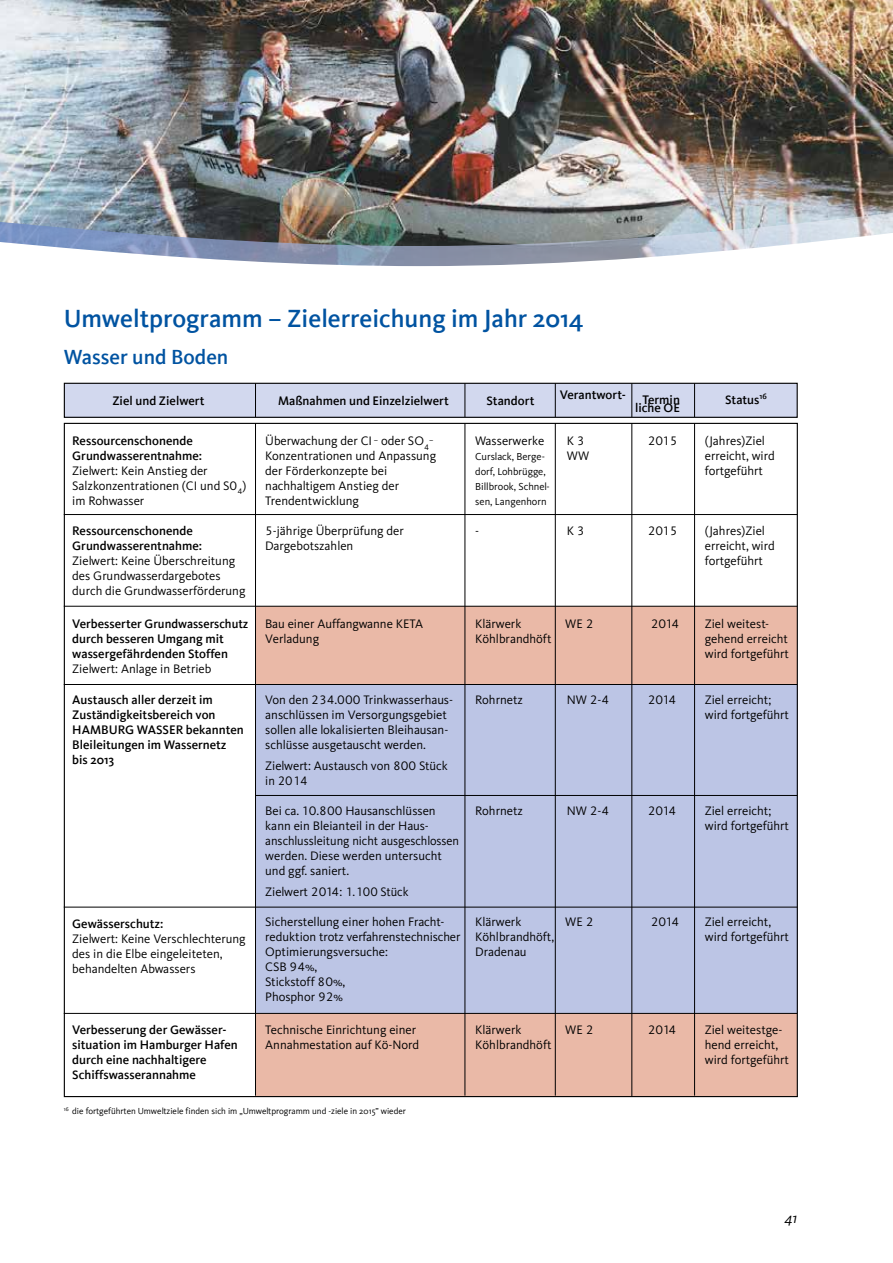
<style>
.page{position:relative;width:893px;height:1263px;background:#fff}
.page>*{position:absolute;margin:0;border:0;box-sizing:border-box;transform-origin:0 0}
.t1{font:500 25.5px "Kievit";color:#0053a1}
.t2{font:500 21px "Kievit";color:#0053a1}
.t3{font:italic 15px "Kievit";color:#000}
.t4{font:12.75px/15px "Wasserwerke Kievit";color:#000}
.t5{font:500 12.75px/15px "Kievit";color:#000}
.t6{font:10.5px "Wasserwerke Kievit";color:#000}
.t7{font:9px "Kievit";color:#000}
.t8{font:8.25px "Wasserwerke Kievit";color:#000}
</style>
<div class="page">
<img style="left:0;top:0;width:893px;height:213px">
<img style="left:0;top:213px;width:893px;height:10px">
<img style="left:0;top:223px;width:893px;height:44px">
<div style="left:256px;top:606px;width:541px;height:79px;background:#eab9a7"></div>
<div style="left:256px;top:1013px;width:541px;height:83px;background:#eab9a7"></div>
<div style="left:255px;top:685px;width:542px;height:328px;background:#bcc5e5"></div>
<hr style="left:255px;top:423px;width:1px;height:672px;background:#000">
<hr style="left:465px;top:423px;width:1px;height:672px;background:#000">
<hr style="left:555px;top:423px;width:1px;height:672px;background:#000">
<hr style="left:631px;top:423px;width:1px;height:673px;background:#000">
<hr style="left:694px;top:423px;width:1px;height:672px;background:#000">
<hr style="left:64px;top:606px;width:733px;height:1px;background:#000">
<hr style="left:64px;top:684px;width:733px;height:1px;background:#000">
<hr style="left:64px;top:907px;width:733px;height:1px;background:#000">
<hr style="left:64px;top:1013px;width:733px;height:1px;background:#000">
<hr style="left:255px;top:795px;width:542px;height:1px;background:#000">
<hr style="left:64px;top:514px;width:733px;height:1px;background:#000">
<div style="left:64px;top:383px;width:733px;height:34px;background:#d2d8ee"></div>
<div style="left:64px;top:383px;width:734px;height:35px;border:1px solid #000"></div>
<hr style="left:255px;top:383px;width:1px;height:34px;background:#000">
<hr style="left:465px;top:383px;width:1px;height:34px;background:#000">
<hr style="left:555px;top:383px;width:1px;height:34px;background:#000">
<hr style="left:631px;top:383px;width:1px;height:34px;background:#000">
<hr style="left:694px;top:383px;width:1px;height:34px;background:#000">
<h1 class="t1" style="left:64px;top:303px;width:522px">Umweltprogramm – Zielerreichung im Jahr 2014</h1>
<h2 class="t2" style="left:64px;top:345px;width:166px">Wasser und Boden</h2>
<p class="t5" style="left:112px;top:393px;width:94px">Ziel und Zielwert</p>
<p class="t5" style="left:278px;top:393px;width:172px">Maßnahmen und Einzelzielwert</p>
<p class="t5" style="left:487px;top:393px;width:49px">Standort</p>
<p class="t5" style="left:560px;top:387px;width:68px">Verantwort-</p>
<p class="t5" style="left:642px;top:392px;width:39px">Termin</p>
<p class="t5" style="left:725px;top:392px;width:43px">Status<sup>16</sup></p>
<p class="t5" style="left:635px;top:400px;width:46px">liche OE</p>
<p class="t5" style="left:72px;top:433px;width:131px">Ressourcenschonende<br>Grundwasserentnahme:</p>
<p class="t4" style="left:72px;top:463px;width:176px">Zielwert: Kein Anstieg der<br>Salzkonzentrationen (CI und S0<sub>4</sub>) im Rohwasser</p>
<p class="t5" style="left:72px;top:523px;width:131px">Ressourcenschonende<br>Grundwasserentnahme:</p>
<p class="t4" style="left:72px;top:553px;width:175px">Zielwert: Keine Überschreitung des Grundwasserdargebotes durch die Grundwasserförderung</p>
<p class="t5" style="left:72px;top:616px;width:178px">Verbesserter Grundwasserschutz durch besseren Umgang mit wassergefährdenden Stoffen</p>
<p class="t4" style="left:72px;top:661px;width:141px">Zielwert: Anlage in Betrieb</p>
<p class="t5" style="left:72px;top:693px;width:173px">Austausch aller derzeit im<br>Zuständigkeitsbereich von<br>HAMBURG WASSER bekannten<br>Bleileitungen im Wassernetz bis 2013</p>
<p class="t5" style="left:72px;top:916px;width:93px">Gewässerschutz:</p>
<p class="t4" style="left:72px;top:931px;width:175px">Zielwert: Keine Verschlechterung des in die Elbe eingeleiteten, behandelten Abwassers</p>
<p class="t5" style="left:72px;top:1023px;width:167px">Verbesserung der Gewässer&shy;situation im Hamburger Hafen durch eine nachhaltigere<br>Schiffswasserannahme</p>
<p class="t4" style="left:265px;top:434px;width:165px">Überwachung der CI <sup>–</sup> oder SO<sub>4</sub></p>
<p class="t8" style="left:429px;top:435px;width:6px">–</p>
<p class="t4" style="left:475px;top:434px;width:71px">Wasserwerke</p>
<p class="t4" style="left:567px;top:434px;width:19px">K 3</p>
<p class="t4" style="left:648px;top:434px;width:31px">2015</p>
<p class="t4" style="left:705px;top:434px;width:62px">(Jahres)Ziel</p>
<p class="t4" style="left:265px;top:449px;width:172px">Konzentrationen und Anpassung</p>
<p class="t6" style="left:475px;top:451px;width:71px">Curslack, Berge-</p>
<p class="t4" style="left:567px;top:449px;width:24px">WW</p>
<p class="t4" style="left:705px;top:449px;width:72px">erreicht, wird</p>
<p class="t4" style="left:265px;top:464px;width:124px">der Förderkonzepte bei</p>
<p class="t6" style="left:475px;top:466px;width:72px">dorf, Lohbrügge,</p>
<p class="t4" style="left:705px;top:464px;width:60px">fortgeführt</p>
<p class="t4" style="left:265px;top:479px;width:135px">nachhaltigem Anstieg der</p>
<p class="t6" style="left:475px;top:481px;width:76px">Billbrook, Schnel-</p>
<p class="t4" style="left:265px;top:494px;width:95px">Trendentwicklung</p>
<p class="t6" style="left:475px;top:496px;width:73px">sen, Langenhorn</p>
<p class="t4" style="left:265px;top:523px;width:140px">5-jährige Überprüfung der</p>
<p class="t4" style="left:475px;top:523px;width:5px">-</p>
<p class="t4" style="left:567px;top:523px;width:19px">K 3</p>
<p class="t4" style="left:648px;top:523px;width:31px">2015</p>
<p class="t4" style="left:705px;top:523px;width:62px">(Jahres)Ziel</p>
<p class="t4" style="left:265px;top:538px;width:90px">Dargebotszahlen</p>
<p class="t4" style="left:705px;top:538px;width:72px">erreicht, wird fortgeführt</p>
<p class="t4" style="left:265px;top:616px;width:160px">Bau einer Auffangwanne KETA</p>
<p class="t4" style="left:475px;top:616px;width:48px">Klärwerk</p>
<p class="t4" style="left:565px;top:616px;width:30px">WE 2</p>
<p class="t4" style="left:651px;top:616px;width:30px">2014</p>
<p class="t4" style="left:705px;top:616px;width:66px">Ziel weitest-</p>
<p class="t4" style="left:265px;top:631px;width:55px">Verladung</p>
<p class="t4" style="left:475px;top:631px;width:78px">Köhlbrandhöft</p>
<p class="t4" style="left:705px;top:631px;width:86px">gehend erreicht wird fortgeführt</p>
<p class="t4" style="left:265px;top:692px;width:189px">Von den 234.000 Trinkwasserhaus-</p>
<p class="t4" style="left:475px;top:692px;width:49px">Rohrnetz</p>
<p class="t4" style="left:567px;top:692px;width:44px">NW 2-4</p>
<p class="t4" style="left:648px;top:692px;width:30px">2014</p>
<p class="t4" style="left:705px;top:692px;width:68px">Ziel erreicht;</p>
<p class="t4" style="left:265px;top:707px;width:183px">anschlüssen im Versorgungsgebiet</p>
<p class="t4" style="left:705px;top:707px;width:86px">wird fortgeführt</p>
<p class="t4" style="left:265px;top:722px;width:185px">sollen alle lokalisierten Bleihausan&shy;schlüsse ausgetauscht werden.</p>
<p class="t4" style="left:265px;top:758px;width:184px">Zielwert: Austausch von 800 Stück in 2014</p>
<p class="t4" style="left:265px;top:803px;width:172px">Bei ca. 10.800 Hausanschlüssen</p>
<p class="t4" style="left:475px;top:803px;width:49px">Rohrnetz</p>
<p class="t4" style="left:567px;top:803px;width:44px">NW 2-4</p>
<p class="t4" style="left:648px;top:803px;width:30px">2014</p>
<p class="t4" style="left:705px;top:803px;width:68px">Ziel erreicht;</p>
<p class="t4" style="left:265px;top:818px;width:165px">kann ein Bleianteil in der Haus-</p>
<p class="t4" style="left:705px;top:818px;width:86px">wird fortgeführt</p>
<p class="t4" style="left:265px;top:833px;width:195px">anschlussleitung nicht ausgeschlossen werden. Diese werden untersucht und ggf. saniert.</p>
<p class="t4" style="left:265px;top:884px;width:145px">Zielwert 2014: 1.100 Stück</p>
<p class="t4" style="left:265px;top:914px;width:181px">Sicherstellung einer hohen Fracht-</p>
<p class="t4" style="left:475px;top:914px;width:48px">Klärwerk</p>
<p class="t4" style="left:565px;top:914px;width:30px">WE 2</p>
<p class="t4" style="left:651px;top:914px;width:30px">2014</p>
<p class="t4" style="left:705px;top:914px;width:68px">Ziel erreicht,</p>
<p class="t4" style="left:265px;top:929px;width:290px">reduktion trotz verfahrenstechnischer Köhlbrandhöft,</p>
<p class="t4" style="left:705px;top:929px;width:86px">wird fortgeführt</p>
<p class="t4" style="left:265px;top:944px;width:124px">Optimierungsversuche:</p>
<p class="t4" style="left:475px;top:944px;width:53px">Dradenau</p>
<p class="t4" style="left:265px;top:959px;width:82px">CSB 94%,<br>Stickstoff 80%,<br>Phosphor 92%</p>
<p class="t4" style="left:265px;top:1022px;width:152px">Technische Einrichtung einer</p>
<p class="t4" style="left:475px;top:1022px;width:48px">Klärwerk</p>
<p class="t4" style="left:565px;top:1022px;width:30px">WE 2</p>
<p class="t4" style="left:648px;top:1022px;width:30px">2014</p>
<p class="t4" style="left:705px;top:1022px;width:79px">Ziel weitestge-</p>
<p class="t4" style="left:265px;top:1037px;width:155px">Annahmestation auf Kö-Nord</p>
<p class="t4" style="left:475px;top:1037px;width:78px">Köhlbrandhöft</p>
<p class="t4" style="left:705px;top:1037px;width:86px">hend erreicht, wird fortgeführt</p>
<p class="t7" style="left:64px;top:1105px;width:344px"><sup>16</sup> die fortgeführten Umweltziele finden sich im „Umweltprogramm und -ziele in 2015” wieder</p>
<p class="t3" style="left:785px;top:1209px;width:14px">41</p>
</div>
